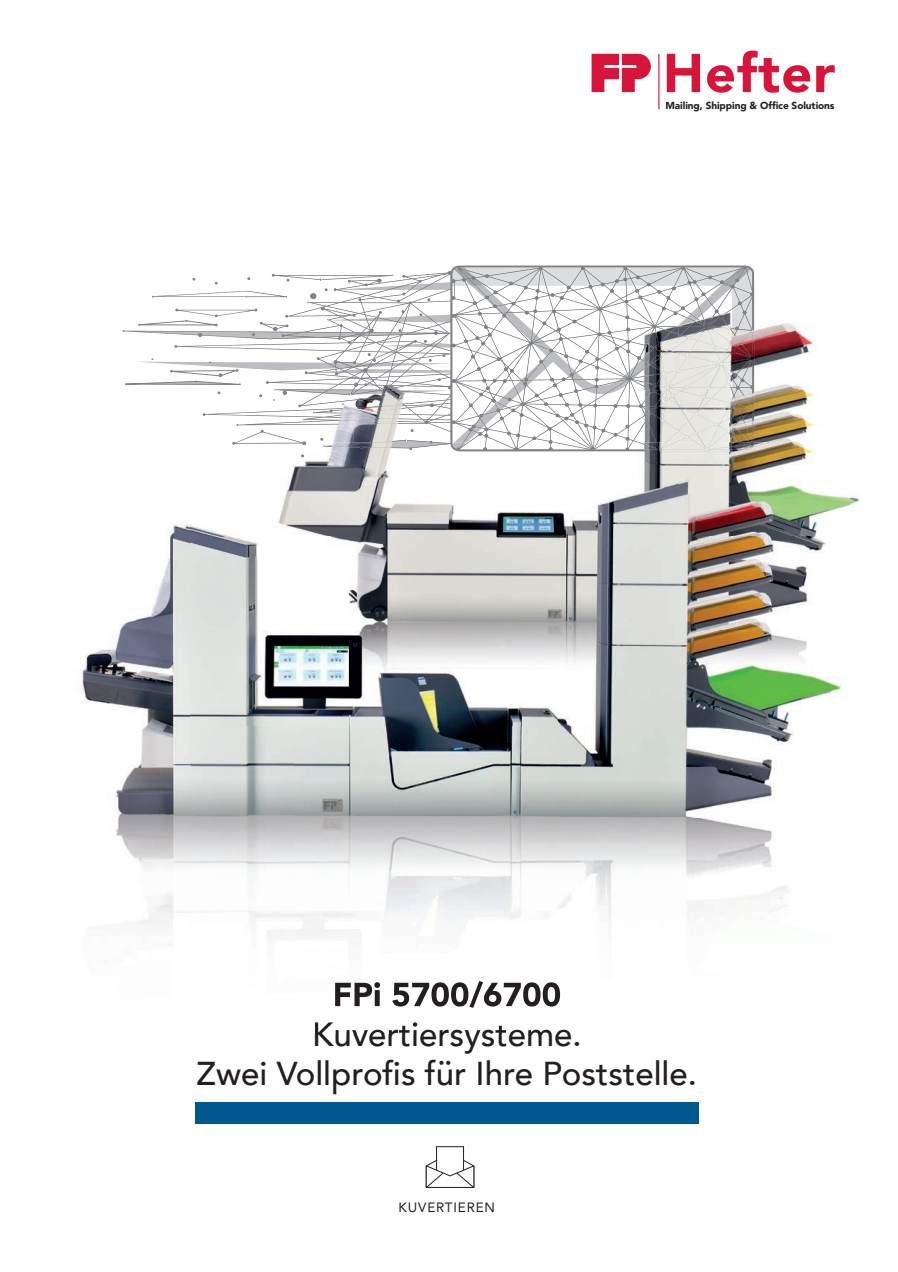
<style>
.page{position:relative;width:898px;height:1272px;background:#fff}
.page>*{position:absolute;margin:0;border:0;box-sizing:border-box;transform-origin:0 0}
.t1{font:900 54px "Avenir";letter-spacing:.02em;color:#d71439}
.t2{font:500 33px/39.6px "Avenir";color:#231f20;text-align:center}
.t3{font:13.5px "Avenir";letter-spacing:.06em;color:#231f20}
.t4{font:900 10.05px "Avenir";letter-spacing:-.01em;color:#231f20}
</style>
<div class="page">
<div style="left:195px;top:1102px;width:503px;height:21px;background:#00588e"></div>
<img style="left:754px;top:274px;width:59px;height:96px">
<img style="left:754px;top:370px;width:61px;height:72px">
<div style="left:436px;top:1146px;width:27px;height:40px;border:1px solid #231f20"></div>
<svg style="left:425px;top:1152px;width:49px;height:36px"></svg>
<img style="left:82px;top:523px;width:108px;height:407px">
<img style="left:190px;top:525px;width:56px;height:132px">
<img style="left:190px;top:657px;width:105px;height:282px">
<img style="left:295px;top:725px;width:499px;height:283px">
<img style="left:278px;top:457px;width:176px;height:79px">
<img style="left:454px;top:511px;width:104px;height:25px">
<img style="left:558px;top:457px;width:104px;height:79px">
<img style="left:662px;top:442px;width:197px;height:94px">
<img style="left:246px;top:536px;width:595px;height:189px">
<svg style="left:123px;top:265px;width:631px;height:192px"></svg>
<img style="left:335px;top:981px;width:225px;height:26px">
<img style="left:315px;top:1022px;width:255px;height:11px">
<svg style="left:591px;top:54px;width:59px;height:38px"></svg>
<hr style="left:658px;top:54px;width:1px;height:55px;background:#d71439">
<h1 class="t1" style="left:662px;top:27px;width:174px">Hefter</h1>
<p class="t4" style="left:665px;top:97px;width:170px">Mailing, Shipping &amp; Office Solutions</p>
<p class="t2" style="left:200px;top:1008px;width:502px;line-height:39px">Kuvertiersysteme.<br>Zwei Vollprofis für Ihre Poststelle.</p>
<p class="t2" style="left:196px;top:1012px;width:502px">Kuvertiersysteme.<br>Zwei Vollprofis für Ihre Poststelle.</p>
<p class="t3" style="left:401px;top:1191px;width:98px">KUVERTIEREN</p>
<p class="t3" style="left:398px;top:1195px;width:98px">KUVERTIEREN</p>
</div>
